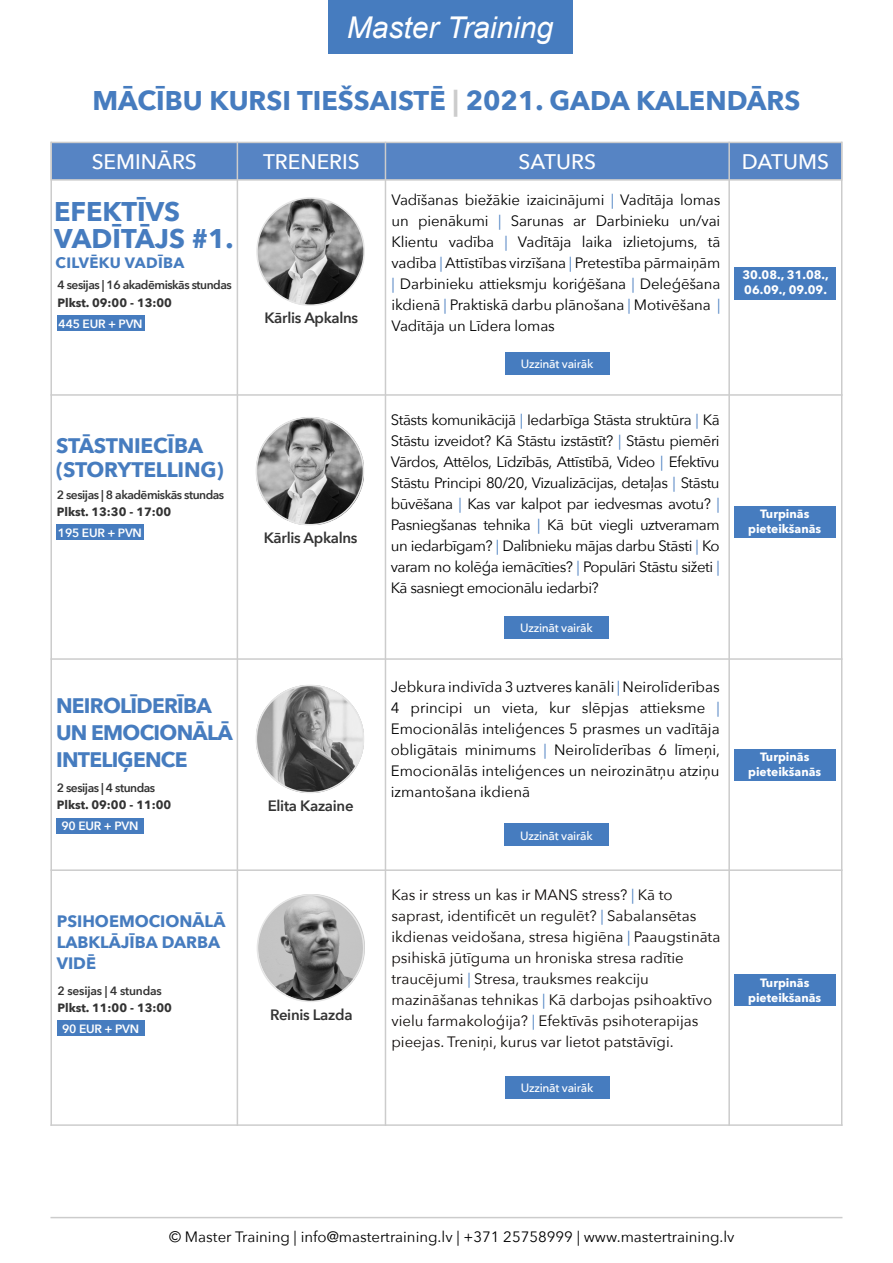
<style>
.page{position:relative;width:893px;height:1263px;background:#fff}
.page>*{position:absolute;margin:0;border:0;box-sizing:border-box;transform-origin:0 0}
.t1{font:italic 30px "Arial";color:#fff}
.t2{font:700 27px/27px "Avenir Next";color:#467cbf}
.t3{font:700 21px/27px "Avenir Next";letter-spacing:-.035em;color:#467cbf}
.t4{font:500 21px "Avenir Next";color:#fff}
.t5{font:700 21px/24px "Avenir Next";letter-spacing:-.01em;color:#467cbf}
.t6{font:700 16.5px/21px "Avenir Next";color:#467cbf}
.t7{font:15px/21px "Avenir Next";letter-spacing:-.01em;color:#000;text-align:justify}
.t8{font:15px/21px "Avenir Next";color:#0c0806}
.t9{font:600 15px "Avenir Next";letter-spacing:-.02em;color:#333}
.t10{font:700 15px "Avenir Next";letter-spacing:.02em;color:#467cbf}
.t11{font:700 12px/15px "Avenir Next";color:#fff;text-align:center}
.t12{font:600 12px "Avenir Next";letter-spacing:-.04em;color:#333}
.t13{font:700 12px "Avenir Next";color:#333}
.t14{font:500 12px "Avenir Next";letter-spacing:-.02em;color:#fff}
.t15{font:600 12px "Avenir Next";letter-spacing:-.02em;color:#fff}
.t16{font:600 12px "Avenir Next";letter-spacing:-.015em;color:#333}
.s1{color:#ccc}
.s2{color:#467cbf}
</style>
<div class="page">
<div style="left:50px;top:142px;width:792px;height:39px;background:#5684c4;border:2px solid #ccc"></div>
<div style="left:327px;top:1px;width:245px;height:53px;background:#467cbf"></div>
<hr style="left:50px;top:394px;width:792px;height:2px;background:#ccc">
<hr style="left:50px;top:658px;width:792px;height:2px;background:#ccc">
<hr style="left:50px;top:869px;width:792px;height:2px;background:#ccc">
<hr style="left:50px;top:1124px;width:792px;height:2px;background:#ccc">
<hr style="left:50px;top:1217px;width:792px;height:1px;background:#ccc">
<hr style="left:50px;top:142px;width:2px;height:984px;background:#ccc">
<hr style="left:841px;top:142px;width:1px;height:984px;background:#ccc">
<hr style="left:237px;top:142px;width:1px;height:984px;background:#ccc">
<hr style="left:385px;top:142px;width:1px;height:984px;background:#ccc">
<hr style="left:728px;top:142px;width:2px;height:984px;background:#ccc">
<img style="left:256px;top:686px;width:107px;height:106px">
<div style="left:56px;top:818px;width:88px;height:15px;background:#467cbf"></div>
<div style="left:504px;top:824px;width:105px;height:22px;background:#467cbf"></div>
<div style="left:256px;top:685px;width:108px;height:108px;border:2px solid #e6e6e6;border-radius:50%"></div>
<img style="left:256px;top:418px;width:107px;height:106px">
<div style="left:56px;top:525px;width:88px;height:15px;background:#467cbf"></div>
<div style="left:504px;top:616px;width:105px;height:22px;background:#467cbf"></div>
<div style="left:256px;top:417px;width:108px;height:108px;border:2px solid #e6e6e6;border-radius:50%"></div>
<img style="left:258px;top:894px;width:106px;height:107px">
<div style="left:57px;top:1021px;width:87px;height:15px;background:#467cbf"></div>
<div style="left:505px;top:1076px;width:104px;height:22px;background:#467cbf"></div>
<div style="left:257px;top:894px;width:107px;height:108px;border:2px solid #e6e6e6;border-radius:50%"></div>
<div style="left:734px;top:974px;width:101px;height:32px;background:#467cbf"></div>
<div style="left:734px;top:749px;width:101px;height:31px;background:#467cbf"></div>
<div style="left:734px;top:506px;width:101px;height:32px;background:#467cbf"></div>
<img style="left:259px;top:200px;width:103px;height:103px">
<div style="left:57px;top:316px;width:87px;height:15px;background:#467cbf"></div>
<div style="left:505px;top:352px;width:104px;height:22px;background:#467cbf"></div>
<div style="left:256px;top:197px;width:109px;height:109px;border:2px solid #e6e6e6;border-radius:50%"></div>
<div style="left:735px;top:267px;width:101px;height:33px;background:#467cbf"></div>
<h1 class="t1" style="left:347px;top:8px;width:208px">Master Training</h1>
<h2 class="t2" style="left:93px;top:86px;width:709px">MĀCĪBU KURSI TIEŠSAISTĒ <span class="s1">|</span> 2021. GADA KALENDĀRS</h2>
<h3 class="t4" style="left:92px;top:144px;width:107px">SEMINĀRS</h3>
<h3 class="t4" style="left:263px;top:144px;width:98px">TRENERIS</h3>
<h3 class="t4" style="left:519px;top:144px;width:79px">SATURS</h3>
<h3 class="t4" style="left:742px;top:144px;width:88px">DATUMS</h3>
<h2 class="t2" style="left:54px;top:198px;width:181px">EFEKTĪVS<br>VADĪTĀJS #1.</h2>
<p class="t10" style="left:56px;top:249px;width:130px">CILVĒKU VADĪBA</p>
<p class="t12" style="left:57px;top:275px;width:176px">4 sesijas | 16 akadēmiskās stundas</p>
<p class="t15" style="left:59px;top:313px;width:86px">445 EUR + PVN</p>
<p class="t13" style="left:57px;top:292px;width:116px">Plkst. 09:00 - 13:00</p>
<p class="t9" style="left:264px;top:305px;width:95px">Kārlis Apkalns</p>
<h3 class="t5" style="left:56px;top:433px;width:169px">STĀSTNIECĪBA (STORYTELLING)</h3>
<p class="t13" style="left:57px;top:501px;width:116px">Plkst. 13:30 - 17:00</p>
<p class="t12" style="left:57px;top:484px;width:169px">2 sesijas | 8 akadēmiskās stundas</p>
<p class="t15" style="left:58px;top:522px;width:86px">195 EUR + PVN</p>
<p class="t9" style="left:264px;top:525px;width:95px">Kārlis Apkalns</p>
<h3 class="t3" style="left:56px;top:691px;width:178px">NEIROLĪDERĪBA<br>UN EMOCIONĀLĀ<br>INTELIĢENCE</h3>
<p class="t13" style="left:57px;top:795px;width:116px">Plkst. 09:00 - 11:00</p>
<p class="t9" style="left:268px;top:793px;width:87px">Elita Kazaine</p>
<p class="t12" style="left:57px;top:777px;width:100px">2 sesijas | 4 stundas</p>
<p class="t15" style="left:61px;top:816px;width:78px">90 EUR + PVN</p>
<p class="t6" style="left:57px;top:910px;width:170px">PSIHOEMOCIONĀLĀ<br>LABKLĀJĪBA DARBA<br>VIDĒ</p>
<p class="t16" style="left:57px;top:980px;width:106px">2 sesijas | 4 stundas</p>
<p class="t15" style="left:62px;top:1018px;width:78px">90 EUR + PVN</p>
<p class="t13" style="left:57px;top:997px;width:116px">Plkst. 11:00 - 13:00</p>
<p class="t9" style="left:270px;top:1001px;width:84px">Reinis Lazda</p>
<p class="t7" style="left:391px;top:188px;width:330px">Vadīšanas biežākie izaicinājumi <span class="s2">|</span> Vadītāja lomas un pienākumi <span class="s2">|</span> Sarunas ar Darbinieku un/vai Klientu vadība <span class="s2">|</span> Vadītāja laika izlietojums, tā vadība <span class="s2">|</span> Attīstības virzīšana <span class="s2">|</span> Pretestība pārmaiņām <span class="s2">|</span> Darbinieku attieksmju koriģēšana <span class="s2">|</span> Deleģēšana ikdienā <span class="s2">|</span> Praktiskā darbu plānošana <span class="s2">|</span> Motivēšana <span class="s2">| </span>Vadītāja un Līdera lomas</p>
<p class="t14" style="left:521px;top:354px;width:74px">Uzzināt vairāk</p>
<p class="t7" style="left:391px;top:409px;width:330px">Stāsts komunikācijā <span class="s2">|</span> Iedarbīga Stāsta struktūra <span class="s2">|</span> Kā Stāstu izveidot? Kā Stāstu izstāstīt? <span class="s2">|</span> Stāstu piemēri Vārdos, Attēlos, Līdzībās, Attīstībā, Video <span class="s2">|</span> Efektīvu Stāstu Principi 80/20, Vizualizācijas, detaļas <span class="s2">|</span> Stāstu būvēšana <span class="s2">|</span> Kas var kalpot par iedvesmas avotu? <span class="s2">| </span>Pasniegšanas tehnika <span class="s2">|</span> Kā būt viegli uztveramam un iedarbīgam? <span class="s2">|</span> Dalībnieku mājas darbu Stāsti <span class="s2">|</span> Ko varam no kolēģa iemācīties? <span class="s2">|</span> Populāri Stāstu sižeti <span class="s2">| </span>Kā sasniegt emocionālu iedarbi?</p>
<p class="t14" style="left:520px;top:618px;width:74px">Uzzināt vairāk</p>
<p class="t7" style="left:391px;top:675px;width:331px">Jebkura indivīda 3 uztveres kanāli <span class="s2">|</span> Neirolīderības 4 principi un vieta, kur slēpjas attieksme <span class="s2">| </span>Emocionālās inteliģences 5 prasmes un vadītāja obligātais minimums <span class="s2">|</span> Neirolīderības 6 līmeņi, Emocionālās inteliģences un neirozinātņu atziņu izmantošana ikdienā</p>
<p class="t14" style="left:520px;top:825px;width:74px">Uzzināt vairāk</p>
<p class="t8" style="left:391px;top:884px;width:330px">Kas ir stress un kas ir MANS stress? <span class="s2">|</span> Kā to saprast, identificēt un regulēt? <span class="s2">|</span> Sabalansētas ikdienas veidošana, stresa higiēna <span class="s2">|</span> Paaugstināta psihiskā jūtīguma un hroniska stresa radītie traucējumi <span class="s2">|</span> Stresa, trauksmes reakciju mazināšanas tehnikas <span class="s2">|</span> Kā darbojas psihoaktīvo vielu farmakoloģija? <span class="s2">|</span> Efektīvās psihoterapijas pieejas. Treniņi, kurus var lietot patstāvīgi.</p>
<p class="t14" style="left:521px;top:1078px;width:74px">Uzzināt vairāk</p>
<p class="t11" style="left:742px;top:267px;width:88px;text-align:left">30.08., 31.08.,<br>06.09., 09.09.</p>
<p class="t11" style="left:748px;top:506px;width:75px">Turpinās pieteikšanās</p>
<p class="t11" style="left:748px;top:749px;width:75px">Turpinās pieteikšanās</p>
<p class="t11" style="left:748px;top:975px;width:75px">Turpinās pieteikšanās</p>
<p class="t7" style="left:169px;top:1226px;width:567px">© Master Training | info@mastertraining.lv | +371 25758999 | www.mastertraining.lv</p>
</div>
